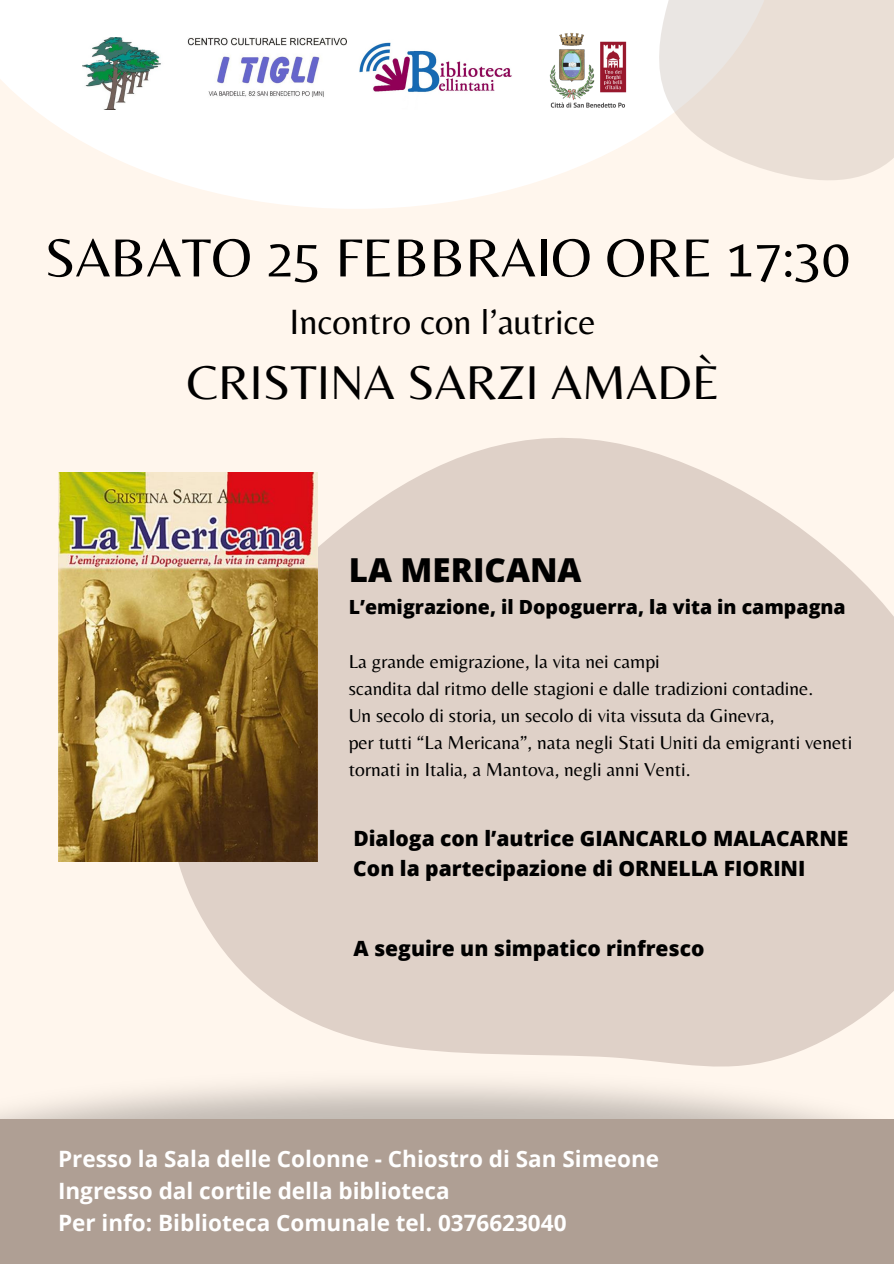
<style>
.page{position:relative;width:894px;height:1264px;background:#fff}
.page>*{position:absolute;margin:0;border:0;box-sizing:border-box;transform-origin:0 0}
.t1{font:55.65px "Belleza";color:#000}
.t2{font:49.35px "Belleza";color:#000}
.t3{font:36.6px "Belleza";color:#000}
.t4{font:800 33px "Open Sans";color:#000}
.t5{font:700 22.5px/31.5px "Open Sans";color:#fff}
.t6{font:800 21px/29.2px "Open Sans";color:#000}
.t7{font:19.5px/27px "Belleza";color:#000}
.t8{font:800 19.5px "Open Sans";color:#000}
</style>
<div class="page">
<div style="left:0;top:0;width:893px;height:1263px;background:#fff6ed"></div>
<div style="left:0;top:0;width:773px;height:209px;background:linear-gradient(to bottom,#fff,#fffbf7)"></div>
<svg style="left:587px;top:0;width:306px;height:209px;fill:#eadfd6"></svg>
<svg style="left:58px;top:438px;width:835px;height:580px;fill:#dfd1c8"></svg>
<img style="left:58px;top:472px;width:259px;height:389px">
<img style="left:356px;top:37px;width:156px;height:73px">
<img style="left:83px;top:37px;width:263px;height:73px">
<div style="left:0;top:1118px;width:893px;height:145px;background:#af9f94"></div>
<img style="left:524px;top:24px;width:120px;height:86px">
<h1 class="t1" style="left:44px;top:225px;width:806px">SABATO 25 FEBBRAIO ORE 17:30</h1>
<h3 class="t3" style="left:289px;top:300px;width:307px">Incontro con l’autrice</h3>
<h2 class="t2" style="left:187px;top:353px;width:534px">CRISTINA SARZI AMADÈ</h2>
<h3 class="t4" style="left:349px;top:547px;width:234px">LA MERICANA</h3>
<p class="t8" style="left:349px;top:592px;width:498px">L’emigrazione, il Dopoguerra, la vita in campagna</p>
<p class="t7" style="left:349px;top:647px;width:505px">La grande emigrazione, la vita nei campi<br>scandita dal ritmo delle stagioni e dalle tradizioni contadine.<br>Un secolo di storia, un secolo di vita vissuta da Ginevra,<br>per tutti “La Mericana”, nata negli Stati Uniti da emigranti veneti tornati in Italia, a Mantova, negli anni Venti.</p>
<p class="t6" style="left:353px;top:823px;width:496px">Dialoga con l’autrice GIANCARLO MALACARNE<br>Con la partecipazione di ORNELLA FIORINI</p>
<p class="t6" style="left:353px;top:933px;width:352px">A seguire un simpatico rinfresco</p>
<p class="t5" style="left:58px;top:1142px;width:602px">Presso la Sala delle Colonne - Chiostro di San Simeone<br>Ingresso dal cortile della biblioteca<br>Per info: Biblioteca Comunale tel. 0376623040</p>
</div>
